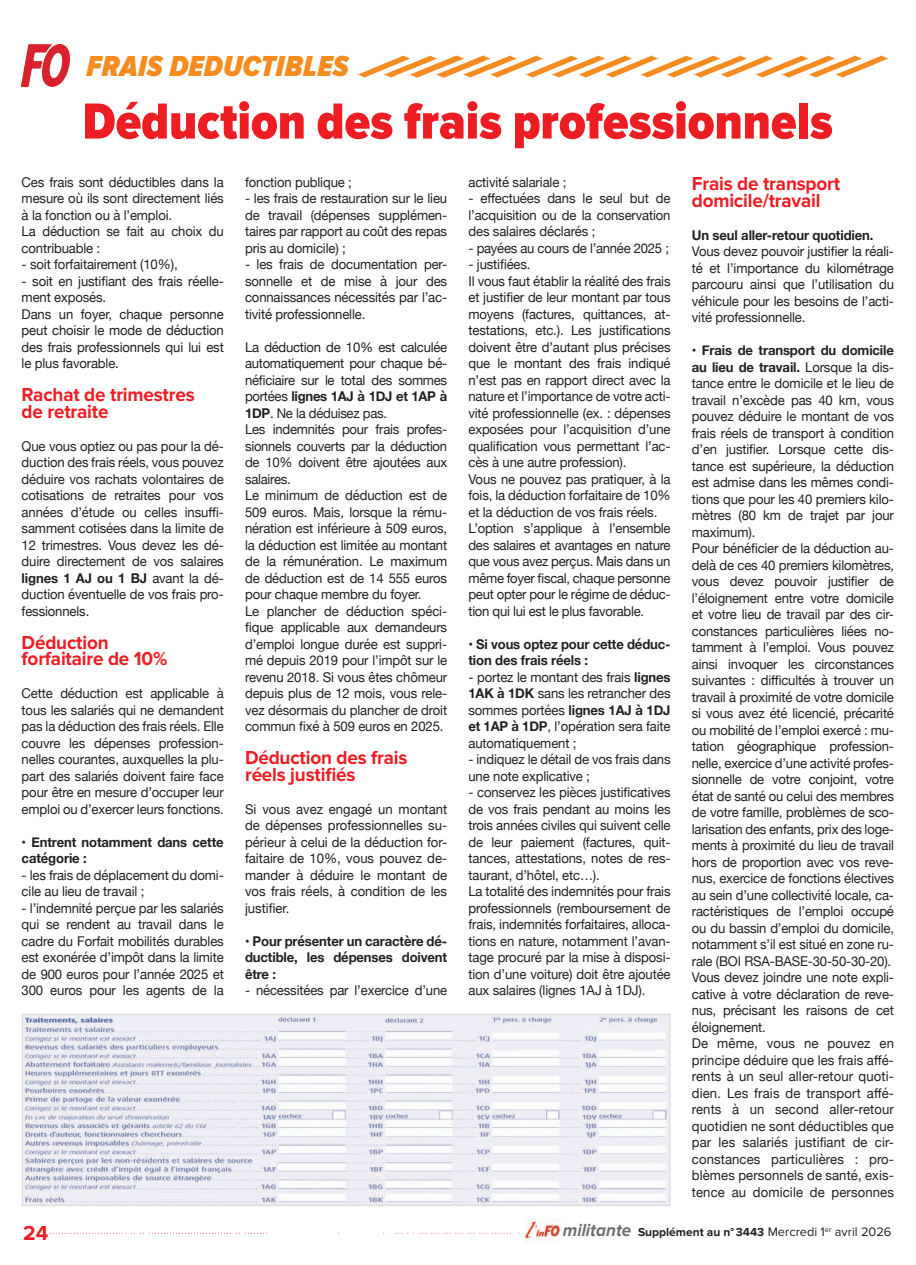
<style>
.page{position:relative;width:916px;height:1265px;background:#fff}
.page>*{position:absolute;margin:0;border:0;box-sizing:border-box;transform-origin:0 0}
.t1{font:900 52.5px "Proxima Nova Cond";color:#ee1d23}
.t2{font:italic 900 30px "Proxima Nova Cond";letter-spacing:.01em;color:#f68b1f}
.t3{font:700 21px "Proxima Nova";color:#ee1d23}
.t4{font:700 19.5px/16.5px "Proxima Nova";letter-spacing:-.01em;color:#ee1d23}
.t5{font:13.5px/16.5px "Helvetica Neue";letter-spacing:-.01em;color:#231f20;text-align:justify}
.t6{font:700 13.5px/16.5px "Helvetica Neue";letter-spacing:-.01em;color:#231f20}
.t7{font:700 12px "Proxima Nova";color:#231f20}
.s1{font-weight:700}
.s2{font-weight:400}
.s3{font-family:"Helvetica Neue";font-weight:400;color:#fff}
.s4{font-style:italic;font-size:18px;color:#6c6d70}
.s5{font-weight:400;font-size:12.75px}
</style>
<div class="page">
<img style="left:22px;top:44px;width:47px;height:43px">
<svg style="left:50px;top:1233px;width:470px;height:1px"></svg>
<img style="left:525px;top:1220px;width:36px;height:20px">
<img style="left:25px;top:1016px;width:642px;height:187px">
<div style="left:22px;top:1013px;width:648px;height:193px;border:2px solid #e2dddd"></div>
<img style="left:773px;top:55px;width:116px;height:22px">
<img style="left:658px;top:55px;width:115px;height:22px">
<img style="left:543px;top:55px;width:115px;height:22px">
<img style="left:491px;top:55px;width:52px;height:22px">
<img style="left:357px;top:55px;width:134px;height:22px">
<h2 class="t2" style="left:86px;top:52px;width:263px">FRAIS DEDUCTIBLES</h2>
<h1 class="t1" style="left:83px;top:97px;width:751px">Déduction des frais professionnels</h1>
<p class="t5" style="left:22px;top:173px;width:204px;text-align:left">Ces frais sont déductibles dans la mesure où ils sont directement liés à la fonction ou à l’emploi.<br>La déduction se fait au choix du contribuable :</p>
<p class="t5" style="left:22px;top:256px;width:157px">- soit forfaitairement (10%),</p>
<p class="t5" style="left:22px;top:272px;width:204px;text-align:left">- soit en justifiant des frais réelle&shy;ment exposés.<br>Dans un foyer, chaque personne peut choisir le mode de déduction des frais professionnels qui lui est le plus favorable.</p>
<h3 class="t4" style="left:22px;top:387px;width:175px">Rachat de trimestres de retraite</h3>
<p class="t5" style="left:22px;top:437px;width:204px">Que vous optiez ou pas pour la dé&shy;duction des frais réels, vous pouvez déduire vos rachats volontaires de cotisations de retraites pour vos années d’étude ou celles insuffi&shy;samment cotisées dans la limite de 12 trimestres. Vous devez les dé&shy;duire directement de vos salaires <span class="s1">lignes 1 AJ ou 1 BJ</span> avant la dé&shy;duction éventuelle de vos frais pro&shy;fessionnels.</p>
<h3 class="t4" style="left:22px;top:635px;width:147px">Déduction forfaitaire de 10%</h3>
<p class="t5" style="left:22px;top:685px;width:204px">Cette déduction est applicable à tous les salariés qui ne demandent pas la déduction des frais réels. Elle couvre les dépenses profession&shy;nelles courantes, auxquelles la plu&shy;part des salariés doivent faire face pour être en mesure d’occuper leur emploi ou d’exercer leurs fonctions.</p>
<p class="t6" style="left:22px;top:833px;width:204px"><span class="s2">•</span> Entrent notamment dans cette catégorie :</p>
<p class="t5" style="left:22px;top:866px;width:204px">- les frais de déplacement du domi&shy;cile au lieu de travail ;</p>
<p class="t5" style="left:22px;top:899px;width:204px">- l’indemnité perçue par les salariés qui se rendent au travail dans le cadre du Forfait mobilités durables est exonérée d’impôt dans la limite de 900 euros pour l’année 2025 et 300 euros pour les agents de la</p>
<p class="t5" style="left:468px;top:173px;width:99px">activité salariale ;</p>
<p class="t5" style="left:468px;top:190px;width:204px">- effectuées dans le seul but de l’acquisition ou de la conservation des salaires déclarés ;</p>
<p class="t5" style="left:468px;top:239px;width:202px">- payées au cours de l’année 2025 ;</p>
<p class="t5" style="left:468px;top:256px;width:204px;text-align:left">- justifiées.<br>Il vous faut établir la réalité des frais et justifier de leur montant par tous moyens (factures, quittances, at&shy;testations, etc.). Les justifications doivent être d’autant plus précises que le montant des frais indiqué n’est pas en rapport direct avec la nature et l’importance de votre acti&shy;vité professionnelle (ex. : dépenses exposées pour l’acquisition d’une qualification vous permettant l’ac&shy;cès à une autre profession).<br>Vous ne pouvez pas pratiquer, à la fois, la déduction forfaitaire de 10% et la déduction de vos frais réels.<br>L’option s’applique à l’ensemble des salaires et avantages en nature que vous avez perçus. Mais dans un même foyer fiscal, chaque personne peut opter pour le régime de déduc&shy;tion qui lui est le plus favorable.</p>
<p class="t6" style="left:468px;top:635px;width:204px">• Si vous optez pour cette déduc&shy;tion des frais réels :</p>
<p class="t5" style="left:468px;top:668px;width:204px">- portez le montant des frais <span class="s1">lignes 1AK à 1DK</span> sans les retrancher des sommes portées <span class="s1">lignes 1AJ à 1DJ et 1AP à 1DP</span>, l’opération sera faite automatiquement ;</p>
<p class="t5" style="left:468px;top:751px;width:204px">- indiquez le détail de vos frais dans une note explicative ;</p>
<p class="t5" style="left:468px;top:784px;width:204px;text-align:left">- conservez les pièces justificatives de vos frais pendant au moins les trois années civiles qui suivent celle de leur paiement (factures, quit&shy;tances, attestations, notes de res&shy;taurant, d’hôtel, etc…).<br>La totalité des indemnités pour frais professionnels (remboursement de frais, indemnités forfaitaires, alloca&shy;tions en nature, notamment l’avan&shy;tage procuré par la mise à disposi&shy;tion d’une voiture) doit être ajoutée aux salaires (lignes 1AJ à 1DJ).</p>
<h3 class="t4" style="left:692px;top:176px;width:150px">Frais de transport domicile/travail</h3>
<p class="t6" style="left:692px;top:226px;width:183px">Un seul aller-retour quotidien.</p>
<p class="t5" style="left:692px;top:243px;width:204px">Vous devez pouvoir justifier la réali&shy;té et l’importance du kilométrage parcouru ainsi que l’utilisation du véhicule pour les besoins de l’acti&shy;vité professionnelle.</p>
<p class="t5" style="left:692px;top:342px;width:204px;text-align:left">• <span class="s1">Frais de transport du domicile au lieu de travail.</span> Lorsque la dis&shy;tance entre le domicile et le lieu de travail n’excède pas 40 km, vous pouvez déduire le montant de vos frais réels de transport à condition d’en justifier. Lorsque cette dis&shy;tance est supérieure, la déduction est admise dans les mêmes condi&shy;tions que pour les 40 premiers kilo&shy;mètres (80 km de trajet par jour maximum).<br>Pour bénéficier de la déduction au&shy;delà de ces 40 premiers kilomètres, vous devez pouvoir justifier de l’éloignement entre votre domicile et votre lieu de travail par des cir&shy;constances particulières liées no&shy;tamment à l’emploi. Vous pouvez ainsi invoquer les circonstances suivantes : difficultés à trouver un travail à proximité de votre domicile si vous avez été licencié, précarité ou mobilité de l’emploi exercé : mu&shy;tation géographique profession&shy;nelle, exercice d’une activité profes&shy;sionnelle de votre conjoint, votre état de santé ou celui des membres de votre famille, problèmes de sco&shy;larisation des enfants, prix des loge&shy;ments à proximité du lieu de travail hors de proportion avec vos reve&shy;nus, exercice de fonctions électives au sein d’une collectivité locale, ca&shy;ractéristiques de l’emploi occupé ou du bassin d’emploi du domicile, notamment s’il est situé en zone ru&shy;rale (BOI RSA-BASE-30-50-30-20).<br>Vous devez joindre une note expli&shy;cative à votre déclaration de reve&shy;nus, précisant les raisons de cet éloignement.<br>De même, vous ne pouvez en principe déduire que les frais affé&shy;rents à un seul aller-retour quoti&shy;dien. Les frais de transport affé&shy;rents à un second aller-retour quotidien ne sont déductibles que par les salariés justifiant de cir&shy;constances particulières : pro&shy;blèmes personnels de santé, exis&shy;tence au domicile de personnes</p>
<p class="t5" style="left:245px;top:173px;width:108px">fonction publique ;</p>
<p class="t5" style="left:245px;top:190px;width:204px">- les frais de restauration sur le lieu de travail (dépenses supplémen&shy;taires par rapport au coût des repas pris au domicile) ;</p>
<p class="t5" style="left:245px;top:256px;width:204px">- les frais de documentation per&shy;sonnelle et de mise à jour des connaissances nécessités par l’ac&shy;tivité professionnelle.</p>
<p class="t5" style="left:245px;top:338px;width:204px;text-align:left">La déduction de 10% est calculée automatiquement pour chaque bé&shy;néficiaire sur le total des sommes portées <span class="s1">lignes 1AJ à 1DJ et 1AP à<br>1DP</span>. Ne la déduisez pas.<br>Les indemnités pour frais profes&shy;sionnels couverts par la déduction de 10% doivent être ajoutées aux salaires.<br>Le minimum de déduction est de<br>509 euros. Mais, lorsque la rému&shy;nération est inférieure à 509 euros, la déduction est limitée au montant de la rémunération. Le maximum de déduction est de 14 555 euros pour chaque membre du foyer.<br>Le plancher de déduction spéci&shy;fique applicable aux demandeurs d’emploi longue durée est suppri&shy;mé depuis 2019 pour l’impôt sur le revenu 2018. Si vous êtes chômeur depuis plus de 12 mois, vous rele&shy;vez désormais du plancher de droit commun fixé à 509 euros en 2025.</p>
<h3 class="t4" style="left:245px;top:750px;width:164px">Déduction des frais réels justifiés</h3>
<p class="t5" style="left:245px;top:800px;width:204px">Si vous avez engagé un montant de dépenses professionnelles su&shy;périeur à celui de la déduction for&shy;faitaire de 10%, vous pouvez de&shy;mander à déduire le montant de vos frais réels, à condition de les justifier.</p>
<p class="t6" style="left:245px;top:932px;width:204px;text-align:justify">• Pour présenter un caractère dé&shy;ductible, les dépenses doivent être :</p>
<p class="t5" style="left:245px;top:982px;width:204px">- nécessitées par l’exercice d’une</p>
<h3 class="t3" style="left:23px;top:1223px;width:27px">24</h3>
<p class="t7" style="left:560px;top:1226px;width:335px"><span class="s3">l</span><span class="s4">militante</span> Supplément au n° 3443 <span class="s5">Mercredi 1</span><sup>er</sup> <span class="s5">avril 2026</span><span class="s3">l</span></p>
</div>
